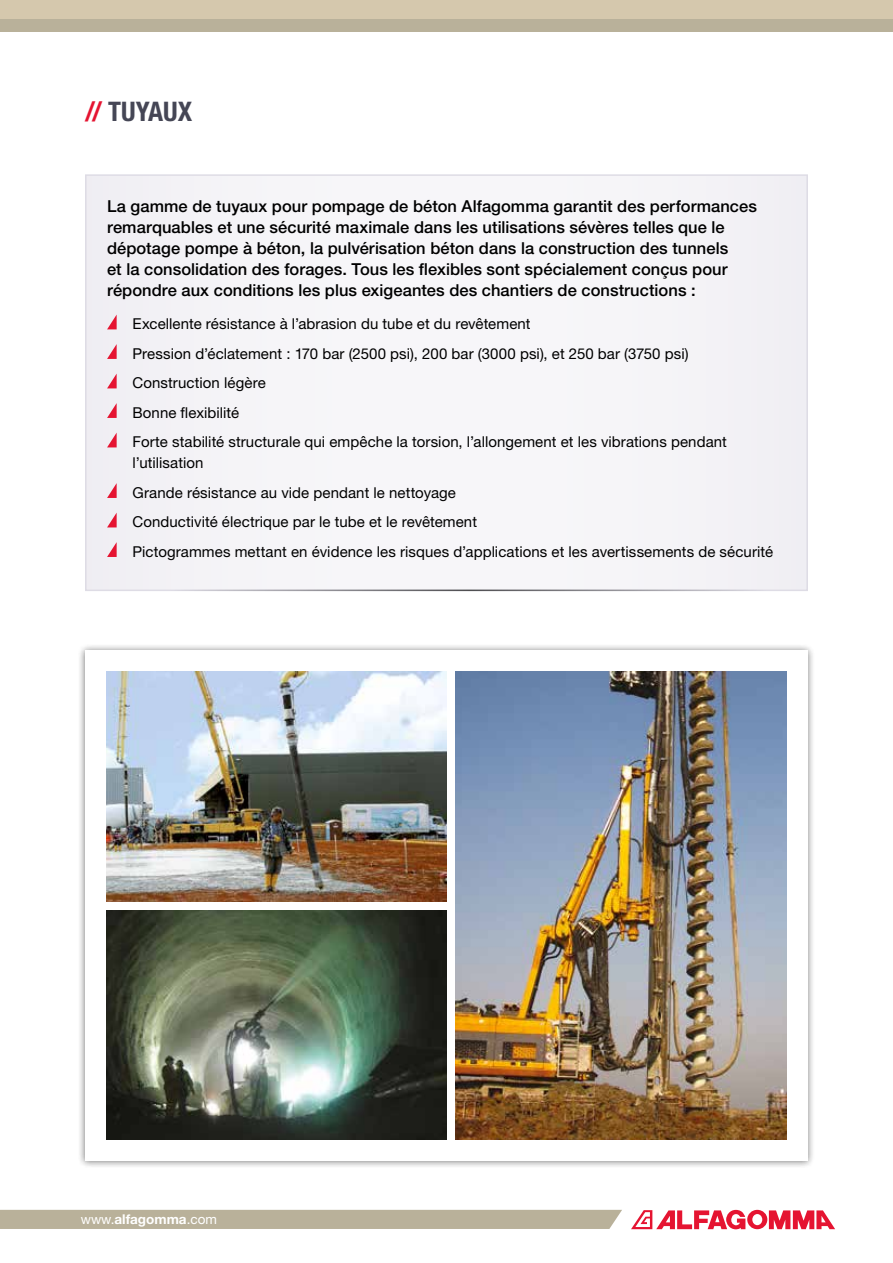
<style>
.page{position:relative;width:893px;height:1263px;background:#fff}
.page>*{position:absolute;margin:0;border:0;box-sizing:border-box;transform-origin:0 0}
.t1{font:700 condensed 27px "Helvetica Neue LT Std";color:#454655}
.t2{font:500 16.5px/21px "Helvetica Neue LT Std";letter-spacing:.005em;color:#000}
.t3{font:15px/29.5px "Helvetica Neue LT Std";letter-spacing:.005em;color:#000}
.t4{font:700 13.5px "Helvetica Neue LT Std";color:#fff}
.s1{font-stretch:normal;color:#e51431}
.s2{font-weight:400}
</style>
<div class="page">
<div style="left:0;top:0;width:893px;height:19px;background:#d5c8ad"></div>
<div style="left:0;top:19px;width:893px;height:13px;background:#b9b19a"></div>
<div style="left:85px;top:174px;width:723px;height:418px;background:#f6f5f8"></div>
<div style="left:77px;top:643px;width:738px;height:525px;background:#000;opacity:.55"></div>
<div style="left:85px;top:651px;width:723px;height:510px;background:#fff"></div>
<img style="left:106px;top:672px;width:340px;height:229px">
<img style="left:106px;top:910px;width:340px;height:230px">
<svg style="left:107px;top:315px;width:10px;height:14px"></svg>
<svg style="left:107px;top:344px;width:10px;height:15px"></svg>
<svg style="left:107px;top:374px;width:10px;height:14px"></svg>
<svg style="left:107px;top:403px;width:10px;height:15px"></svg>
<svg style="left:107px;top:433px;width:10px;height:14px"></svg>
<svg style="left:107px;top:483px;width:10px;height:15px"></svg>
<svg style="left:107px;top:513px;width:10px;height:14px"></svg>
<svg style="left:107px;top:542px;width:10px;height:15px"></svg>
<img style="left:455px;top:672px;width:332px;height:468px">
<hr style="left:171px;top:590px;width:595px;height:1px;background:#000">
<div style="left:0;top:1210px;width:622px;height:19px;background:#b9b19a"></div>
<svg style="left:631px;top:1210px;width:204px;height:19px"></svg>
<h1 class="t1" style="left:85px;top:95px;width:109px"><span class="s1">//</span> TUYAUX</h1>
<p class="t2" style="left:107px;top:195px;width:651px">La gamme de tuyaux pour pompage de béton Alfagomma garantit des performances remarquables et une sécurité maximale dans les utilisations sévères telles que le dépotage pompe à béton, la pulvérisation béton dans la construction des tunnels<br>et la consolidation des forages. Tous les flexibles sont spécialement conçus pour répondre aux conditions les plus exigeantes des chantiers de constructions :</p>
<p class="t3" style="left:133px;top:309px;width:596px">Excellente résistance à l’abrasion du tube et du revêtement<br>Pression d’éclatement : 170 bar (2500 psi), 200 bar (3000 psi), et 250 bar (3750 psi)<br>Construction légère<br>Bonne flexibilité<br>Forte stabilité structurale qui empêche la torsion, l’allongement et les vibrations pendant</p>
<p class="t3" style="left:133px;top:448px;width:642px">l’utilisation<br>Grande résistance au vide pendant le nettoyage<br>Conductivité électrique par le tube et le revêtement<br>Pictogrammes mettant en évidence les risques d’applications et les avertissements de sécurité</p>
<p class="t4" style="left:81px;top:1211px;width:138px"><span class="s2">www.</span>alfagomma<span class="s2">.com</span></p>
</div>
